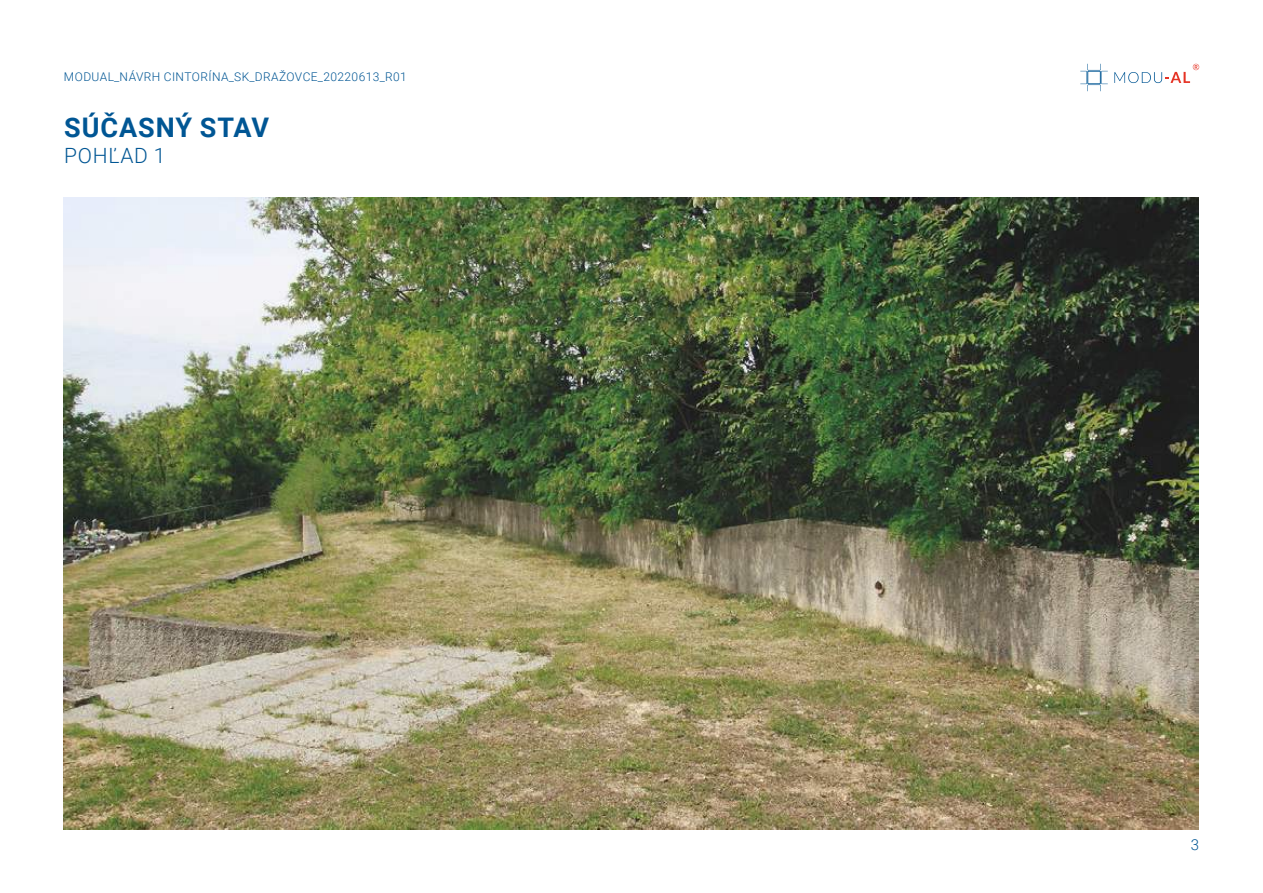
<style>
.page{position:relative;width:1263px;height:893px;background:#fff}
.page>*{position:absolute;margin:0;border:0;box-sizing:border-box;transform-origin:0 0}
.t1{font:700 27px "Roboto";letter-spacing:.035em;color:#005694}
.t2{font:300 21px "Roboto";letter-spacing:.035em;color:#005694}
.t3{font:300 15px "Roboto";color:#005694}
.t4{font:300 12px "Roboto";letter-spacing:.035em;color:#005694}
</style>
<div class="page">
<svg style="left:1114px;top:64px;width:85px;height:19px"></svg>
<svg style="left:1080px;top:64px;width:28px;height:27px"></svg>
<img style="left:64px;top:198px;width:1134px;height:631px">
<p class="t4" style="left:64px;top:68px;width:344px">MODUAL_NÁVRH CINTORÍNA_SK_DRAŽOVCE_20220613_R01</p>
<h1 class="t1" style="left:64px;top:109px;width:206px">SÚČASNÝ STAV</h1>
<h2 class="t2" style="left:64px;top:141px;width:103px">POHĽAD 1</h2>
<p class="t3" style="left:1191px;top:834px;width:10px">3</p>
</div>
